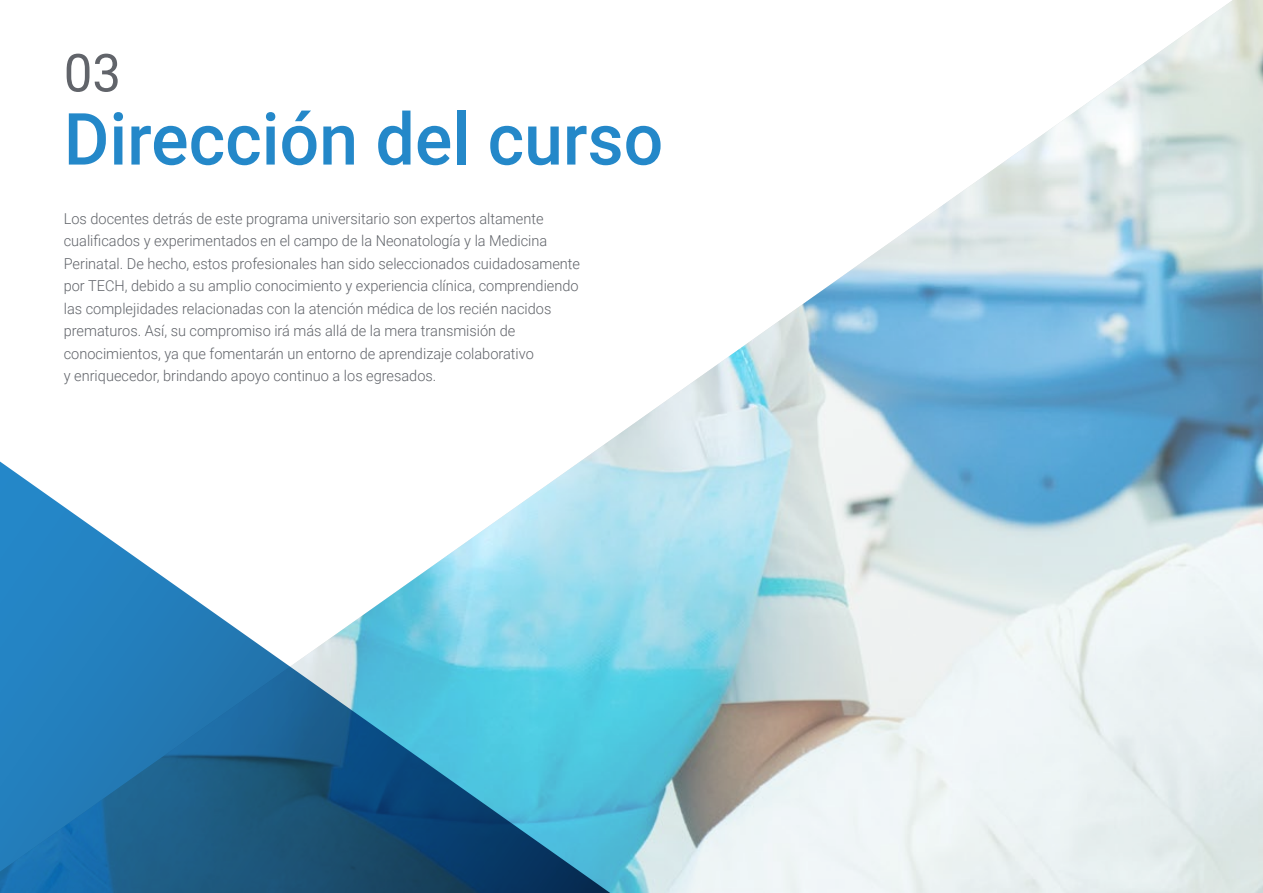
<style>
.page{position:relative;width:1263px;height:893px;background:#fff}
.page>*{position:absolute;margin:0;border:0;box-sizing:border-box;transform-origin:0 0}
.t1{font:500 72px "Roboto";color:#2488c9}
.t2{font:52.5px "Roboto";color:#61646a}
.t3{font:300 15px/22.5px "Roboto";color:#61646a}
</style>
<div class="page">
<img style="left:602px;top:0;width:661px;height:893px">
<svg style="left:0;top:446px;width:640px;height:447px"></svg>
<h2 class="t2" style="left:64px;top:36px;width:59px">03</h2>
<h1 class="t1" style="left:64px;top:89px;width:601px">Dirección del curso</h1>
<p class="t3" style="left:64px;top:207px;width:518px">Los docentes detrás de este programa universitario son expertos altamente cualificados y experimentados en el campo de la Neonatología y la Medicina Perinatal. De hecho, estos profesionales han sido seleccionados cuidadosamente por TECH, debido a su amplio conocimiento y experiencia clínica, comprendiendo las complejidades relacionadas con la atención médica de los recién nacidos prematuros. Así, su compromiso irá más allá de la mera transmisión de conocimientos, ya que fomentarán un entorno de aprendizaje colaborativo<br>y enriquecedor, brindando apoyo continuo a los egresados.</p>
</div>
